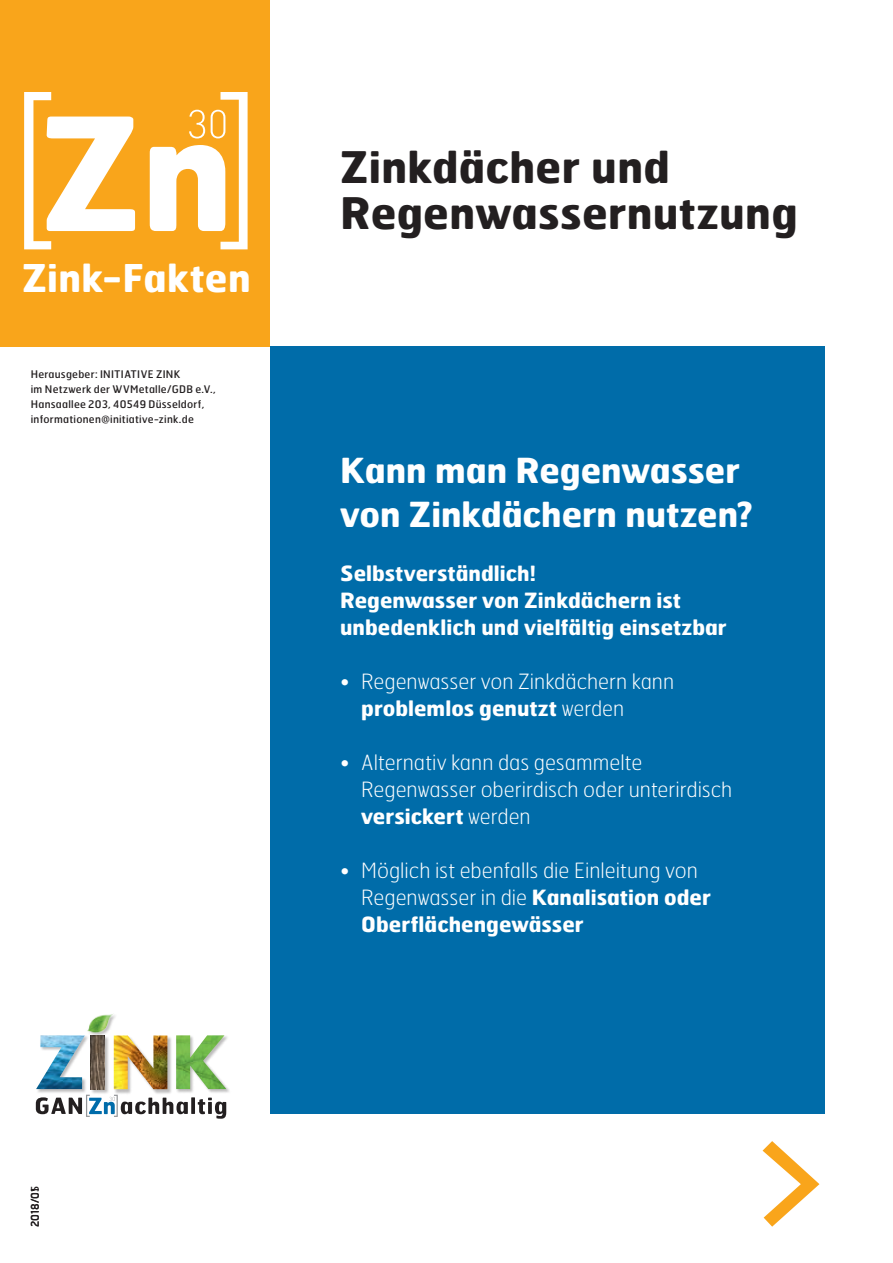
<style>
.page{position:relative;width:893px;height:1263px;background:#fff}
.page>*{position:absolute;margin:0;border:0;box-sizing:border-box;transform-origin:0 0}
.t1{font:700 156.45px "Hermes FB";color:#fff}
.t2{font:700 43.5px/46.5px "Hermes FB";letter-spacing:.005em;color:#231f20}
.t3{font:700 38.25px "Hermes FB";letter-spacing:.01em;color:#fff}
.t4{font:700 34.5px/43.5px "Hermes FB";color:#fff}
.t5{font:100 21px/27px "Hermes FB";color:#fff}
.t6{font:700 21px/27px "Hermes FB";color:#fff}
.t7{font:10.5px/15px "Hermes FB";letter-spacing:.025em;color:#231f20}
.s1{font-weight:700}
</style>
<div class="page">
<div style="left:270px;top:347px;width:555px;height:767px;background:#006ca9"></div>
<svg style="left:763px;top:1141px;width:56px;height:86px"></svg>
<div style="left:0;top:0;width:270px;height:347px;background:#f9a51b"></div>
<svg style="left:24px;top:92px;width:224px;height:157px"></svg>
<img style="left:36px;top:1036px;width:53px;height:59px">
<img style="left:36px;top:1035px;width:49px;height:54px">
<img style="left:113px;top:1035px;width:59px;height:60px">
<img style="left:114px;top:1035px;width:53px;height:54px">
<img style="left:176px;top:1036px;width:53px;height:57px">
<img style="left:176px;top:1035px;width:50px;height:54px">
<img style="left:89px;top:1038px;width:20px;height:57px">
<img style="left:91px;top:1038px;width:13px;height:51px">
<img style="left:86px;top:1015px;width:33px;height:23px">
<img style="left:86px;top:1014px;width:28px;height:21px">
<svg style="left:36px;top:1095px;width:190px;height:24px"></svg>
<h1 class="t1" style="left:40px;top:72px;width:196px">Zn</h1>
<h3 class="t3" style="left:22px;top:253px;width:230px">Zink-Fakten</h3>
<p class="t7" style="left:31px;top:366px;width:186px">Herausgeber: INITIATIVE ZINK<br>im Netzwerk der WVMetalle/GDB e.V., Hansaallee 203, 40549 Düsseldorf, informationen@initiative-zink.de</p>
<h2 class="t2" style="left:340px;top:142px;width:459px">Zinkdächer und<br>Regenwassernutzung</h2>
<h3 class="t4" style="left:340px;top:447px;width:414px">Kann man Regenwasser von Zinkdächern nutzen?</h3>
<p class="t6" style="left:340px;top:559px;width:388px">Selbstverständlich!<br>Regenwasser von Zinkdächern ist unbedenklich und vielfältig einsetzbar</p>
<p class="t5" style="left:361px;top:667px;width:315px;text-indent:-21px">• Regenwasser von Zinkdächern kann <span class="s1">problemlos genutzt</span> werden</p>
<p class="t5" style="left:361px;top:748px;width:373px;text-indent:-21px">• Alternativ kann das gesammelte<br>Regenwasser oberirdisch oder unterirdisch <span class="s1">versickert</span> werden</p>
<p class="t5" style="left:361px;top:856px;width:351px;text-indent:-21px">• Möglich ist ebenfalls die Einleitung von<br>Regenwasser in die <span class="s1">Kanalisation oder<br>Oberflächengewässer</span></p>
<p class="t7" style="left:27px;top:1227px;width:42px;rotate:-90deg">2018/05</p>
<p class="t7" style="left:27px;top:1192px;width:6px;rotate:-90deg">1</p>
</div>
